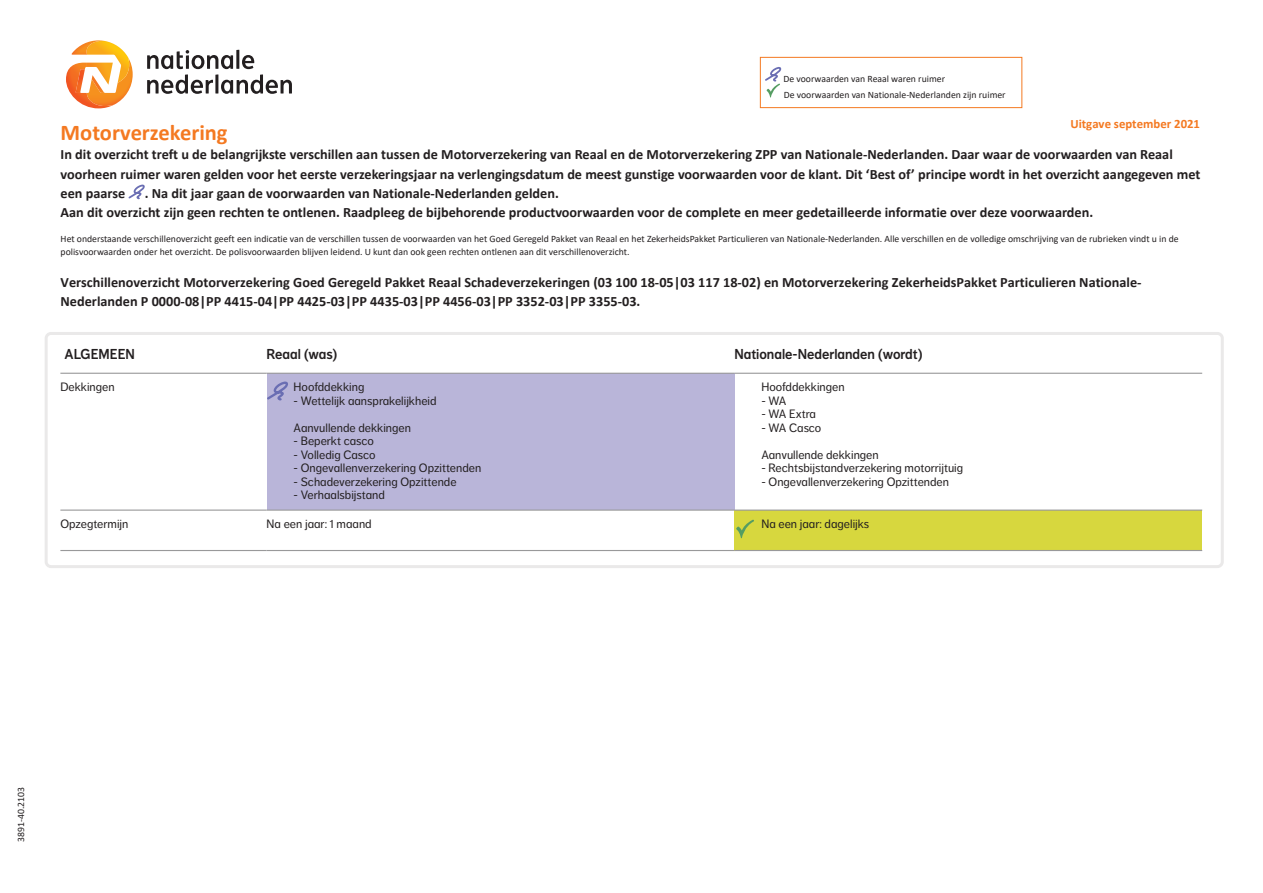
<style>
.page{position:relative;width:1263px;height:893px;background:#fff}
.page>*{position:absolute;margin:0;border:0;box-sizing:border-box;transform-origin:0 0}
.Formulier_naam{font:700 22.5px "Calibri";color:#f47921}
.Formulier_naam_subko{font:700 14.25px/19.2px "Calibri";color:#231f20}
.brood{font:14.25px "NN Dagny Display";color:#231f20}
.Uitgave{font:700 12.75px "Calibri";color:#f47921}
.brood-2{font:12px "NN Dagny Text";color:#231f20}
.Formulier_naam_subko-2{font:9.75px/12.8px "Calibri";color:#231f20}
._6__Voetnoot{font:9.75px "Calibri";color:#231f20}
.s1{font-style:inherit}
</style>
<div class="page">
<svg style="left:66px;top:40px;width:226px;height:69px"></svg>
<svg style="left:128px;top:185px;width:17px;height:14px"></svg>
<div style="left:267px;top:373px;width:467px;height:137px;background:#b9b5d9"></div>
<div style="left:734px;top:510px;width:468px;height:40px;background:#d7d73e"></div>
<hr style="left:60px;top:373px;width:207px;height:1px;background:#99999a">
<hr style="left:267px;top:373px;width:467px;height:1px;background:#99999a">
<hr style="left:734px;top:373px;width:468px;height:1px;background:#99999a">
<hr style="left:60px;top:510px;width:207px;height:1px;background:#99999a">
<hr style="left:267px;top:510px;width:467px;height:1px;background:#99999a">
<hr style="left:734px;top:510px;width:468px;height:1px;background:#99999a">
<hr style="left:60px;top:550px;width:207px;height:1px;background:#99999a">
<hr style="left:267px;top:550px;width:467px;height:1px;background:#99999a">
<hr style="left:734px;top:550px;width:468px;height:1px;background:#99999a">
<div style="left:45px;top:332px;width:1179px;height:236px;border:3px solid #eae9e9;border-radius:5px"></div>
<svg style="left:765px;top:67px;width:16px;height:31px"></svg>
<div style="left:760px;top:57px;width:262px;height:51px;border:1px solid #f47921"></div>
<svg style="left:736px;top:520px;width:18px;height:18px"></svg>
<svg style="left:267px;top:382px;width:21px;height:18px"></svg>
<p class="_6__Voetnoot" style="left:783px;top:72px;width:163px">De voorwaarden van Reaal waren ruimer</p>
<p class="_6__Voetnoot" style="left:784px;top:88px;width:223px">De voorwaarden van Nationale-Nederlanden zijn ruimer</p>
<p class="Uitgave" style="left:1070px;top:114px;width:131px">Uitgave <span class="s1">september</span> 2021</p>
<p class="Formulier_naam" style="left:61px;top:117px;width:169px">Motorverzekering</p>
<p class="Formulier_naam_subko" style="left:61px;top:145px;width:1141px">In dit overzicht treft u de belangrijkste verschillen aan tussen de Motorverzekering van Reaal en de Motorverzekering ZPP van Nationale-Nederlanden. Daar waar de voorwaarden van Reaal voorheen ruimer waren gelden voor het eerste verzekeringsjaar na verlengingsdatum de meest gunstige voorwaarden voor de klant. Dit ‘Best of’ principe wordt in het overzicht aangegeven met een paarse</p>
<p class="Formulier_naam_subko" style="left:61px;top:183px;width:1034px;text-indent:84px">. Na dit jaar gaan de voorwaarden van Nationale-Nederlanden gelden.<br>Aan dit overzicht zijn geen rechten te ontlenen. Raadpleeg de bijbehorende productvoorwaarden voor de complete en meer gedetailleerde informatie over deze voorwaarden.</p>
<p class="Formulier_naam_subko-2" style="left:61px;top:233px;width:1120px">Het onderstaande verschillenoverzicht geeft een indicatie van de verschillen tussen de voorwaarden van het Goed Geregeld Pakket van Reaal en het ZekerheidsPakket Particulieren van Nationale-Nederlanden. Alle verschillen en de volledige omschrijving van de rubrieken vindt u in de polisvoorwaarden onder het overzicht. De polisvoorwaarden blijven leidend. U kunt dan ook geen rechten ontlenen aan dit verschillenoverzicht.</p>
<p class="Formulier_naam_subko" style="left:61px;top:272px;width:1082px">Verschillenoverzicht Motorverzekering Goed Geregeld Pakket Reaal Schadeverzekeringen (03 100 18-05|03 117 18-02) en Motorverzekering ZekerheidsPakket Particulieren Nationale-<br>Nederlanden P 0000-0<span class="s1">8</span>|PP 4415-04|PP 4425-03|PP 4435-03|PP 4456-03|PP 3352-03|PP 3355-03.</p>
<p class="brood" style="left:65px;top:346px;width:72px">ALGEMEEN</p>
<p class="brood" style="left:267px;top:346px;width:72px">Reaal (was)</p>
<p class="brood" style="left:734px;top:346px;width:189px">Nationale-Nederlanden (wordt)</p>
<p class="brood-2" style="left:60px;top:380px;width:56px">Dekkingen</p>
<p class="brood-2" style="left:294px;top:380px;width:72px">Hoofddekking</p>
<p class="brood-2" style="left:294px;top:394px;width:144px">- Wettelijk aansprakelijkheid</p>
<p class="brood-2" style="left:294px;top:421px;width:119px">Aanvullende dekkingen</p>
<p class="brood-2" style="left:294px;top:434px;width:82px">- Beperkt casco</p>
<p class="brood-2" style="left:294px;top:448px;width:83px">- Volledig Casco</p>
<p class="brood-2" style="left:294px;top:461px;width:189px">- Ongevallenverzekering Opzittenden</p>
<p class="brood-2" style="left:294px;top:475px;width:164px">- Schadeverzekering Opzittende</p>
<p class="brood-2" style="left:294px;top:488px;width:93px">- Verhaalsbijstand</p>
<p class="brood-2" style="left:761px;top:380px;width:85px">Hoofddekkingen</p>
<p class="brood-2" style="left:761px;top:394px;width:27px">- WA</p>
<p class="brood-2" style="left:761px;top:407px;width:56px">- WA Extra</p>
<p class="brood-2" style="left:761px;top:421px;width:61px">- WA Casco</p>
<p class="brood-2" style="left:761px;top:448px;width:119px">Aanvullende dekkingen</p>
<p class="brood-2" style="left:761px;top:461px;width:203px">- Rechtsbijstandverzekering motorrijtuig</p>
<p class="brood-2" style="left:761px;top:475px;width:189px">- Ongevallenverzekering Opzittenden</p>
<p class="brood-2" style="left:60px;top:517px;width:69px">Opzegtermijn</p>
<p class="brood-2" style="left:267px;top:517px;width:107px">Na een jaar: 1 maand</p>
<p class="brood-2" style="left:761px;top:517px;width:109px">Na een jaar: dagelijks</p>
<p class="Formulier_naam_subko-2" style="left:14px;top:842px;width:56px;rotate:-90deg">3891-40.2103</p>
</div>
